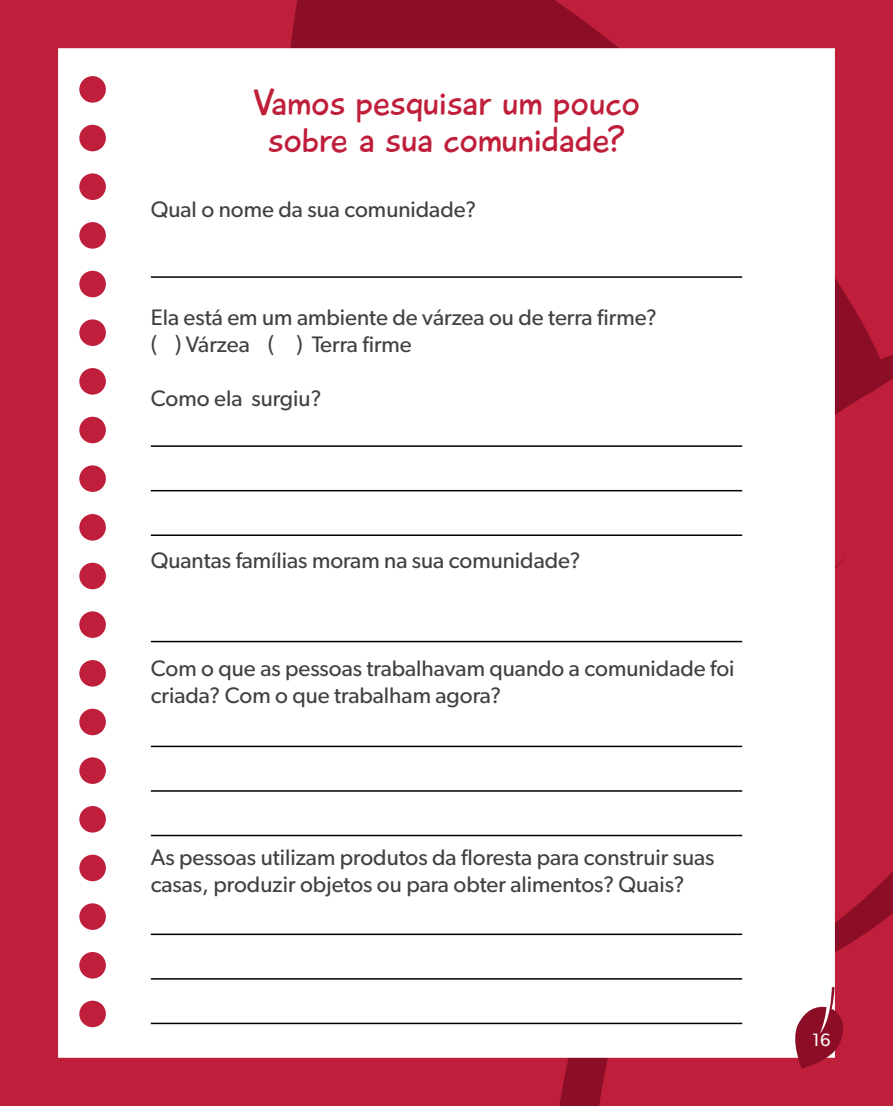
<style>
.page{position:relative;width:893px;height:1106px;background:#bf1f3b}
.page>*{position:absolute;margin:0;border:0;box-sizing:border-box;transform-origin:0 0}
.t1{font:37.5px/37.5px "Playtime With Hot Toddies";color:#bf1f3b;text-align:center}
.t2{font:22.5px/27px "Gibson";color:#414042}
.t3{font:18px "Gibson";color:#fff}
</style>
<div class="page">
<svg style="left:290px;top:0;width:603px;height:415px"></svg>
<svg style="left:556px;top:557px;width:289px;height:549px"></svg>
<div style="left:58px;top:48px;width:777px;height:1009px;background:#fff"></div>
<svg style="left:696px;top:871px;width:197px;height:197px"></svg>
<hr style="left:151px;top:276px;width:591px;height:2px;background:#000">
<hr style="left:151px;top:641px;width:591px;height:1px;background:#000">
<hr style="left:151px;top:534px;width:591px;height:2px;background:#000">
<hr style="left:151px;top:490px;width:591px;height:1px;background:#000">
<hr style="left:151px;top:445px;width:591px;height:2px;background:#000">
<hr style="left:151px;top:834px;width:591px;height:2px;background:#000">
<hr style="left:151px;top:790px;width:591px;height:1px;background:#000">
<hr style="left:151px;top:745px;width:591px;height:2px;background:#000">
<hr style="left:151px;top:1022px;width:591px;height:2px;background:#000">
<hr style="left:151px;top:978px;width:591px;height:1px;background:#000">
<hr style="left:151px;top:933px;width:591px;height:2px;background:#000">
<h1 class="t1" style="left:253px;top:84px;width:388px">Vamos pesquisar um pouco sobre a sua comunidade?</h1>
<p class="t2" style="left:151px;top:195px;width:327px">Qual o nome da sua comunidade?</p>
<p class="t2" style="left:151px;top:303px;width:508px">Ela está em um ambiente de várzea ou de terra firme? ( ) Várzea ( ) Terra firme</p>
<p class="t2" style="left:151px;top:384px;width:172px">Como ela surgiu?</p>
<p class="t2" style="left:151px;top:546px;width:431px">Quantas famílias moram na sua comunidade?</p>
<p class="t2" style="left:151px;top:654px;width:585px">Com o que as pessoas trabalhavam quando a comunidade foi criada? Com o que trabalham agora?</p>
<p class="t2" style="left:151px;top:843px;width:565px">As pessoas utilizam produtos da floresta para construir suas casas, produzir objetos ou para obter alimentos? Quais?</p>
<p class="t3" style="left:812px;top:1028px;width:20px">16</p>
</div>
